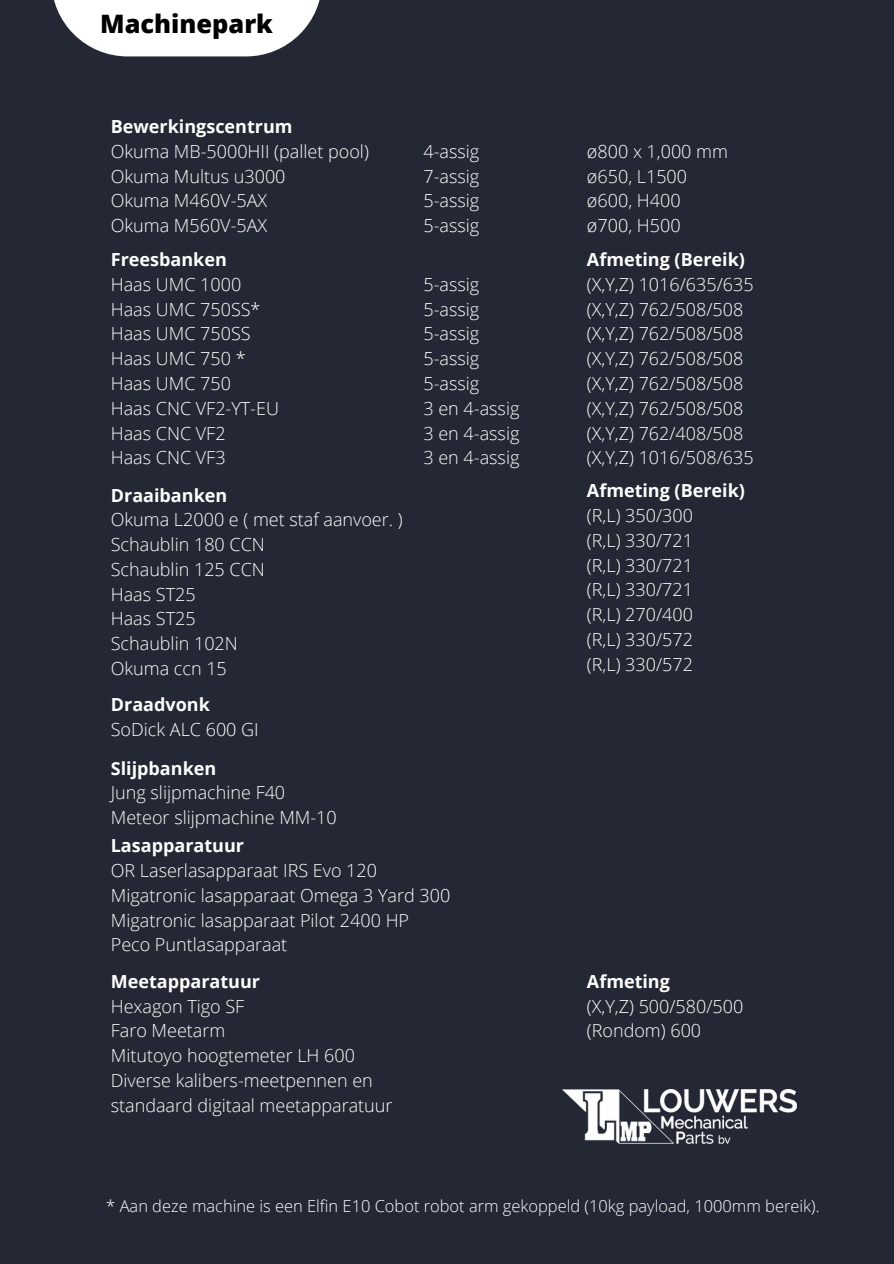
<style>
.page{position:relative;width:894px;height:1264px;background:#fff}
.page>*{position:absolute;margin:0;border:0;box-sizing:border-box;transform-origin:0 0}
.t1{font:800 25.35px "Open Sans";color:#000}
.t2{font:300 18px "Open Sans";color:#fff}
.t3{font:700 18px "Open Sans";color:#fff}
.t4{font:300 16.5px "Open Sans";color:#fff}
</style>
<div class="page">
<div style="left:0;top:0;width:893px;height:1263px;background:#242834"></div>
<svg style="left:54px;top:0;width:266px;height:56px;fill:#fff"></svg>
<img style="left:562px;top:1089px;width:234px;height:54px">
<p class="t1" style="left:100px;top:6px;width:174px">Machinepark</p>
<p class="t3" style="left:111px;top:114px;width:183px">Bewerkingscentrum</p>
<p class="t2" style="left:111px;top:139px;width:259px">Okuma MB-5000HII (pallet pool)</p>
<p class="t2" style="left:111px;top:163px;width:176px">Okuma Multus u3000</p>
<p class="t2" style="left:111px;top:188px;width:158px">Okuma M460V-5AX</p>
<p class="t2" style="left:111px;top:213px;width:158px">Okuma M560V-5AX</p>
<p class="t3" style="left:111px;top:247px;width:117px">Freesbanken</p>
<p class="t2" style="left:111px;top:272px;width:132px">Haas UMC 1000</p>
<p class="t2" style="left:111px;top:296px;width:151px">Haas UMC 750SS*</p>
<p class="t2" style="left:111px;top:321px;width:141px">Haas UMC 750SS</p>
<p class="t2" style="left:111px;top:346px;width:136px">Haas UMC 750 *</p>
<p class="t2" style="left:111px;top:371px;width:122px">Haas UMC 750</p>
<p class="t2" style="left:111px;top:395px;width:169px">Haas CNC VF2-YT-EU</p>
<p class="t2" style="left:111px;top:420px;width:116px">Haas CNC VF2</p>
<p class="t2" style="left:111px;top:445px;width:116px">Haas CNC VF3</p>
<p class="t3" style="left:111px;top:482px;width:118px">Draaibanken</p>
<p class="t2" style="left:111px;top:507px;width:293px">Okuma L2000 e ( met staf aanvoer. )</p>
<p class="t2" style="left:111px;top:532px;width:155px">Schaublin 180 CCN</p>
<p class="t2" style="left:111px;top:556px;width:155px">Schaublin 125 CCN</p>
<p class="t2" style="left:111px;top:581px;width:86px">Haas ST25</p>
<p class="t2" style="left:111px;top:606px;width:86px">Haas ST25</p>
<p class="t2" style="left:111px;top:631px;width:128px">Schaublin 102N</p>
<p class="t2" style="left:111px;top:655px;width:117px">Okuma ccn 15</p>
<p class="t3" style="left:111px;top:692px;width:100px">Draadvonk</p>
<p class="t2" style="left:111px;top:716px;width:149px">SoDick ALC 600 GI</p>
<p class="t2" style="left:423px;top:139px;width:57px">4-assig</p>
<p class="t2" style="left:423px;top:163px;width:57px">7-assig</p>
<p class="t2" style="left:423px;top:188px;width:57px">5-assig</p>
<p class="t2" style="left:423px;top:213px;width:57px">5-assig</p>
<p class="t2" style="left:423px;top:272px;width:57px">5-assig</p>
<p class="t2" style="left:423px;top:296px;width:57px">5-assig</p>
<p class="t2" style="left:423px;top:321px;width:57px">5-assig</p>
<p class="t2" style="left:423px;top:346px;width:57px">5-assig</p>
<p class="t2" style="left:423px;top:371px;width:57px">5-assig</p>
<p class="t2" style="left:423px;top:395px;width:97px">3 en 4-assig</p>
<p class="t2" style="left:423px;top:420px;width:97px">3 en 4-assig</p>
<p class="t2" style="left:423px;top:445px;width:97px">3 en 4-assig</p>
<p class="t3" style="left:111px;top:755px;width:107px">Slijpbanken</p>
<p class="t2" style="left:111px;top:780px;width:176px">Jung slijpmachine F40</p>
<p class="t2" style="left:111px;top:805px;width:227px">Meteor slijpmachine MM-10</p>
<p class="t3" style="left:111px;top:833px;width:135px">Lasapparatuur</p>
<p class="t2" style="left:111px;top:857px;width:268px">OR Laserlasapparaat IRS Evo 120</p>
<p class="t2" style="left:111px;top:882px;width:341px">Migatronic lasapparaat Omega 3 Yard 300</p>
<p class="t2" style="left:111px;top:907px;width:300px">Migatronic lasapparaat Pilot 2400 HP</p>
<p class="t2" style="left:111px;top:932px;width:178px">Peco Puntlasapparaat</p>
<p class="t3" style="left:111px;top:968px;width:151px">Meetapparatuur</p>
<p class="t2" style="left:111px;top:993px;width:135px">Hexagon Tigo SF</p>
<p class="t2" style="left:111px;top:1018px;width:116px">Faro Meetarm</p>
<p class="t2" style="left:111px;top:1042px;width:246px">Mitutoyo hoogtemeter LH 600</p>
<p class="t2" style="left:111px;top:1067px;width:263px">Diverse kalibers-meetpennen en</p>
<p class="t2" style="left:111px;top:1092px;width:283px">standaard digitaal meetapparatuur</p>
<p class="t2" style="left:586px;top:139px;width:142px">ø800 x 1,000 mm</p>
<p class="t2" style="left:586px;top:163px;width:102px">ø650, L1500</p>
<p class="t2" style="left:586px;top:188px;width:95px">ø600, H400</p>
<p class="t2" style="left:586px;top:213px;width:95px">ø700, H500</p>
<p class="t3" style="left:586px;top:247px;width:159px">Afmeting (Bereik)</p>
<p class="t2" style="left:586px;top:272px;width:168px">(X,Y,Z) 1016/635/635</p>
<p class="t2" style="left:586px;top:296px;width:158px">(X,Y,Z) 762/508/508</p>
<p class="t2" style="left:586px;top:321px;width:158px">(X,Y,Z) 762/508/508</p>
<p class="t2" style="left:586px;top:346px;width:158px">(X,Y,Z) 762/508/508</p>
<p class="t2" style="left:586px;top:371px;width:158px">(X,Y,Z) 762/508/508</p>
<p class="t2" style="left:586px;top:395px;width:158px">(X,Y,Z) 762/508/508</p>
<p class="t2" style="left:586px;top:420px;width:158px">(X,Y,Z) 762/408/508</p>
<p class="t2" style="left:586px;top:445px;width:168px">(X,Y,Z) 1016/508/635</p>
<p class="t3" style="left:586px;top:478px;width:159px">Afmeting (Bereik)</p>
<p class="t2" style="left:586px;top:503px;width:107px">(R,L) 350/300</p>
<p class="t2" style="left:586px;top:527px;width:107px">(R,L) 330/721</p>
<p class="t2" style="left:586px;top:552px;width:107px">(R,L) 330/721</p>
<p class="t2" style="left:586px;top:577px;width:107px">(R,L) 330/721</p>
<p class="t2" style="left:586px;top:602px;width:107px">(R,L) 270/400</p>
<p class="t2" style="left:586px;top:626px;width:107px">(R,L) 330/572</p>
<p class="t2" style="left:586px;top:651px;width:107px">(R,L) 330/572</p>
<p class="t3" style="left:586px;top:968px;width:84px">Afmeting</p>
<p class="t2" style="left:586px;top:993px;width:158px">(X,Y,Z) 500/580/500</p>
<p class="t2" style="left:586px;top:1018px;width:116px">(Rondom) 600</p>
<p class="t4" style="left:106px;top:1194px;width:714px">* Aan deze machine is een Elfin E10 Cobot robot arm gekoppeld (10kg payload, 1000mm bereik).</p>
</div>
